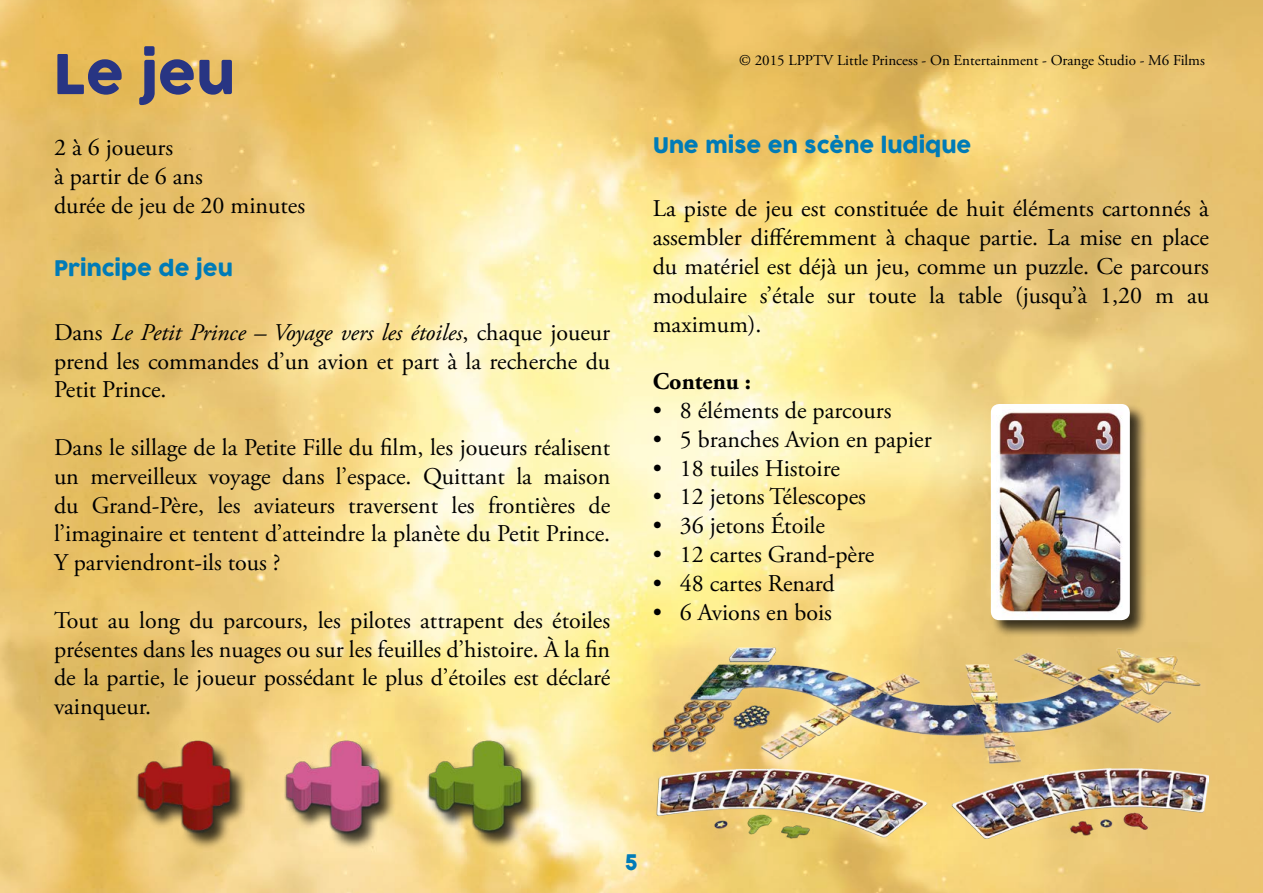
<style>
.page{position:relative;width:1263px;height:893px;background:#fff}
.page>*{position:absolute;margin:0;border:0;box-sizing:border-box;transform-origin:0 0}
.t1{font:54px "COCOGOOSE";color:#283583}
.t2{font:24px/28.8px "Adobe Garamond Pro";color:#000;text-align:justify}
.t3{font:700 24px "Adobe Garamond Pro";color:#000}
.t4{font:21px "COCOGOOSE";color:#007bb7}
.t5{font:15px "Adobe Garamond Pro";color:#000}
.s1{font-style:italic}
</style>
<div class="page">
<img style="left:0;top:0;width:1263px;height:893px">
<img style="left:652px;top:648px;width:557px;height:191px">
<div style="left:136px;top:740px;width:113px;height:111px;background:#000;opacity:.75"></div>
<img style="left:123px;top:733px;width:122px;height:106px">
<div style="left:284px;top:740px;width:113px;height:111px;background:#000;opacity:.75"></div>
<img style="left:271px;top:733px;width:122px;height:106px">
<div style="left:427px;top:740px;width:113px;height:111px;background:#000;opacity:.75"></div>
<img style="left:415px;top:733px;width:121px;height:106px">
<div style="left:990px;top:403px;width:157px;height:235px;background:#000;opacity:.75"></div>
<img style="left:991px;top:404px;width:139px;height:216px">
<h1 class="t1" style="left:54px;top:34px;width:183px">Le jeu</h1>
<p class="t2" style="left:54px;top:134px;width:253px;text-align:left">2 à 6 joueurs<br>à partir de 6 ans<br>durée de jeu de 20 minutes</p>
<p class="t4" style="left:54px;top:253px;width:180px">Principe de jeu</p>
<p class="t2" style="left:54px;top:319px;width:558px">Dans <span class="s1">Le Petit Prince – Voyage vers les étoiles</span>, chaque joueur prend les commandes d’un avion et part à la recherche du Petit Prince.</p>
<p class="t2" style="left:54px;top:434px;width:558px">Dans le sillage de la Petite Fille du film, les joueurs réalisent un merveilleux voyage dans l’espace. Quittant la maison du Grand-Père, les aviateurs traversent les frontières de l’imaginaire et tentent d’atteindre la planète du Petit Prince.<br>Y parviendront-ils tous ?</p>
<p class="t2" style="left:54px;top:607px;width:558px">Tout au long du parcours, les pilotes attrapent des étoiles présentes dans les nuages ou sur les feuilles d’histoire. À la fin de la partie, le joueur possédant le plus d’étoiles est déclaré vainqueur.</p>
<p class="t5" style="left:739px;top:51px;width:467px">© 2015 LPPTV Little Princess - On Entertainment - Orange Studio - M6 Films</p>
<p class="t4" style="left:653px;top:130px;width:320px">Une mise en scène ludique</p>
<p class="t2" style="left:653px;top:195px;width:558px">La piste de jeu est constituée de huit éléments cartonnés à assembler différemment à chaque partie. La mise en place du matériel est déjà un jeu, comme un puzzle. Ce parcours modulaire s’étale sur toute la table (jusqu’à 1,20 m au maximum).</p>
<p class="t3" style="left:653px;top:368px;width:100px">Contenu :</p>
<p class="t2" style="left:653px;top:397px;width:240px">• 8 éléments de parcours</p>
<p class="t2" style="left:653px;top:426px;width:280px">• 5 branches Avion en papier</p>
<p class="t2" style="left:653px;top:454px;width:189px">• 18 tuiles Histoire</p>
<p class="t2" style="left:653px;top:483px;width:215px">• 12 jetons Télescopes</p>
<p class="t2" style="left:653px;top:512px;width:174px">• 36 jetons Étoile</p>
<p class="t2" style="left:653px;top:541px;width:223px">• 12 cartes Grand-père</p>
<p class="t2" style="left:653px;top:570px;width:183px">• 48 cartes Renard</p>
<p class="t2" style="left:653px;top:598px;width:181px">• 6 Avions en bois</p>
<p class="t4" style="left:625px;top:847px;width:14px">5</p>
</div>
